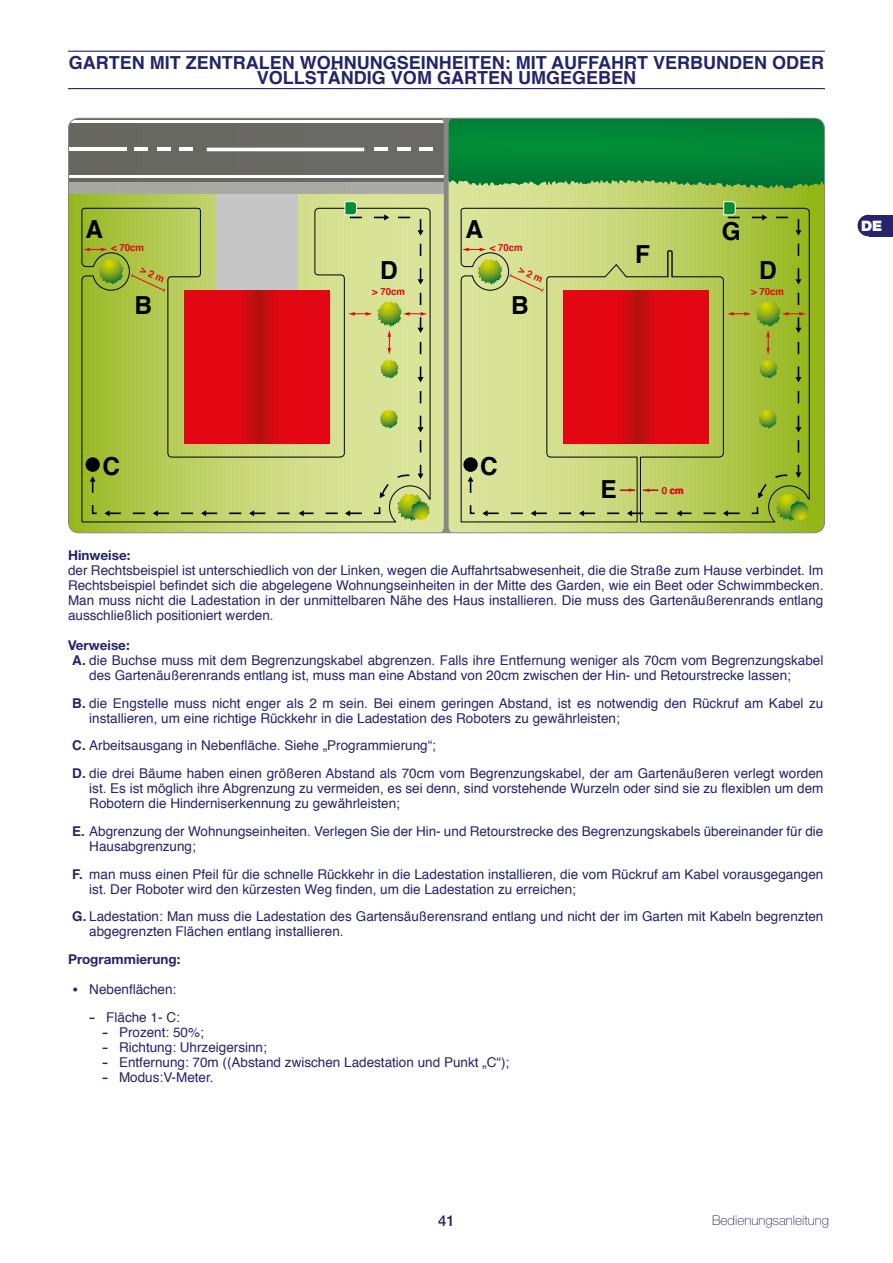
<style>
.page{position:relative;width:893px;height:1263px;background:#fff}
.page>*{position:absolute;margin:0;border:0;box-sizing:border-box;transform-origin:0 0}
.t1{font:700 24.9px "Helvetica";color:#000}
.t2{font:700 18px/15px "Helvetica";color:#24246c;text-align:center}
.t3{font:500 15px "Helvetica Neue LT Std";color:#24246c}
.t4{font:900 14.4px "Helvetica Neue LT Std";color:#fff}
.t5{font:13.5px/15px "Helvetica";color:#24246c}
.t6{font:700 13.5px "Helvetica Neue LT Std";color:#24246c}
.t7{font:100 13.5px "Helvetica Neue LT Std";color:#24246c}
.t8{font:700 9.9px "Helvetica";color:#e30613}
.s1{font-weight:400}
.s2{font-weight:700}
.s3{font-weight:700;font-size:18px}
.s4{font-family:"Arial";font-size:18px}
</style>
<div class="page">
<div style="left:868px;top:215px;width:25px;height:21px;background:#24246c"></div>
<div style="left:858px;top:215px;width:21px;height:21px;background:#24246c;border-radius:50%"></div>
<hr style="left:68px;top:51px;width:757px;height:1px;background:#24246c">
<hr style="left:68px;top:88px;width:757px;height:1px;background:#24246c">
<svg style="left:68px;top:118px;width:756px;height:415px;background:#6eac47"></svg>
<div style="left:216px;top:194px;width:81px;height:96px;background:#c6c6c6"></div>
<div style="left:68px;top:182px;width:378px;height:11px;background:#a8a8a7"></div>
<div style="left:68px;top:118px;width:378px;height:64px;background:#646363"></div>
<hr style="left:68px;top:120px;width:378px;height:3px;background:#fff">
<hr style="left:68px;top:175px;width:378px;height:2px;background:#fff">
<svg style="left:81px;top:207px;width:350px;height:316px;background:#a7b75d"></svg>
<svg style="left:344px;top:201px;width:13px;height:15px"></svg>
<svg style="left:83px;top:248px;width:8px;height:3px"></svg>
<hr style="left:68px;top:148px;width:59px;height:3px;background:#fff">
<hr style="left:207px;top:148px;width:157px;height:3px;background:#fff">
<hr style="left:134px;top:148px;width:14px;height:3px;background:#fff">
<hr style="left:157px;top:148px;width:14px;height:3px;background:#fff">
<hr style="left:179px;top:148px;width:14px;height:3px;background:#fff">
<hr style="left:374px;top:148px;width:14px;height:3px;background:#fff">
<hr style="left:397px;top:148px;width:14px;height:3px;background:#fff">
<hr style="left:419px;top:148px;width:14px;height:3px;background:#fff">
<svg style="left:728px;top:207px;width:82px;height:316px;background:#86a31f"></svg>
<svg style="left:584px;top:207px;width:144px;height:316px;background:#a8b85e"></svg>
<svg style="left:723px;top:201px;width:13px;height:15px"></svg>
<div style="left:86px;top:457px;width:14px;height:15px;background:#000;border-radius:50%"></div>
<svg style="left:91px;top:216px;width:331px;height:299px;background:#c59d5a"></svg>
<svg style="left:384px;top:214px;width:5px;height:6px"></svg>
<svg style="left:418px;top:230px;width:6px;height:6px"></svg>
<svg style="left:418px;top:279px;width:6px;height:6px"></svg>
<svg style="left:348px;top:301px;width:79px;height:81px;background:#ccd686"></svg>
<svg style="left:418px;top:427px;width:6px;height:5px"></svg>
<svg style="left:418px;top:474px;width:6px;height:5px"></svg>
<svg style="left:345px;top:510px;width:5px;height:6px"></svg>
<svg style="left:299px;top:510px;width:5px;height:6px"></svg>
<svg style="left:249px;top:510px;width:5px;height:6px"></svg>
<svg style="left:201px;top:510px;width:5px;height:6px"></svg>
<svg style="left:153px;top:510px;width:5px;height:6px"></svg>
<svg style="left:104px;top:510px;width:6px;height:6px"></svg>
<svg style="left:90px;top:476px;width:6px;height:5px"></svg>
<svg style="left:380px;top:492px;width:5px;height:6px"></svg>
<svg style="left:584px;top:216px;width:216px;height:299px;background:#bd863c"></svg>
<svg style="left:762px;top:214px;width:5px;height:6px"></svg>
<svg style="left:795px;top:230px;width:6px;height:6px"></svg>
<svg style="left:795px;top:279px;width:6px;height:6px"></svg>
<svg style="left:727px;top:301px;width:79px;height:81px;background:#9db631"></svg>
<svg style="left:795px;top:427px;width:6px;height:5px"></svg>
<svg style="left:795px;top:472px;width:6px;height:6px"></svg>
<svg style="left:723px;top:510px;width:5px;height:6px"></svg>
<svg style="left:676px;top:510px;width:6px;height:6px"></svg>
<svg style="left:627px;top:510px;width:5px;height:6px"></svg>
<svg style="left:758px;top:492px;width:5px;height:6px"></svg>
<svg style="left:131px;top:267px;width:34px;height:25px"></svg>
<svg style="left:437px;top:118px;width:147px;height:415px;background:#b0bf7b"></svg>
<h2 class="t2" style="left:69px;top:55px;width:757px">GARTEN MIT ZENTRALEN WOHNUNGSEINHEITEN: MIT AUFFAHRT VERBUNDEN ODER<br>VOLLSTÄNDIG VOM GARTEN UMGEGEBEN</h2>
<h1 class="t1" style="left:86px;top:209px;width:19px">A</h1>
<h1 class="t1" style="left:465px;top:209px;width:19px">A</h1>
<h1 class="t1" style="left:722px;top:211px;width:20px">G</h1>
<p class="t8" style="left:111px;top:240px;width:34px">&lt; 70cm</p>
<p class="t8" style="left:490px;top:240px;width:34px">&lt; 70cm</p>
<h1 class="t1" style="left:635px;top:234px;width:16px">F</h1>
<h1 class="t1" style="left:380px;top:250px;width:19px">D</h1>
<h1 class="t1" style="left:759px;top:250px;width:19px">D</h1>
<h1 class="t1" style="left:134px;top:285px;width:19px">B</h1>
<p class="t8" style="left:372px;top:284px;width:34px">&gt; 70cm</p>
<p class="t8" style="left:751px;top:284px;width:34px">&gt; 70cm</p>
<h1 class="t1" style="left:511px;top:285px;width:19px">B</h1>
<p class="t4" style="left:861px;top:217px;width:23px">DE</p>
<h1 class="t1" style="left:102px;top:446px;width:19px">C</h1>
<h1 class="t1" style="left:480px;top:446px;width:19px">C</h1>
<h1 class="t1" style="left:601px;top:469px;width:18px">E</h1>
<p class="t8" style="left:662px;top:482px;width:23px"><span class="s1">0</span> cm</p>
<p class="t6" style="left:68px;top:547px;width:64px">Hinweise:</p>
<p class="t5" style="left:68px;top:563px;width:757px;text-align:justify">der Rechtsbeispiel ist unterschiedlich von der Linken, wegen die Auffahrtsabwesenheit, die die Straße zum Hause verbindet. Im Rechtsbeispiel befindet sich die abgelegene Wohnungseinheiten in der Mitte des Garden, wie ein Beet oder Schwimmbecken.<br>Man muss nicht die Ladestation in der unmittelbaren Nähe des Haus installieren. Die muss des Gartenäußerenrands entlang ausschließlich positioniert werden.</p>
<p class="t6" style="left:68px;top:637px;width:63px">Verweise:</p>
<p class="t5" style="left:89px;top:653px;width:736px;text-indent:-17px"><span class="s2">A.</span> die Buchse muss mit dem Begrenzungskabel abgrenzen. Falls ihre Entfernung weniger als 70cm vom Begrenzungskabel des Gartenäußerenrands entlang ist, muss man eine Abstand von 20cm zwischen der Hin- und Retourstrecke lassen;</p>
<p class="t5" style="left:89px;top:696px;width:736px;text-indent:-17px"><span class="s2">B.</span> die Engstelle muss nicht enger als 2 m sein. Bei einem geringen Abstand, ist es notwendig den Rückruf am Kabel zu installieren, um eine richtige Rückkehr in die Ladestation des Roboters zu gewährleisten;</p>
<p class="t5" style="left:72px;top:732px;width:753px;line-height:27.8px"><span class="s2">C.</span> Arbeitsausgang in Nebenfläche. Siehe „Programmierung“;<br><span class="s2">D.</span> die drei Bäume haben einen größeren Abstand als 70cm vom Begrenzungskabel, der am Gartenäußeren verlegt worden</p>
<p class="t5" style="left:89px;top:781px;width:736px">ist. Es ist möglich ihre Abgrenzung zu vermeiden, es sei denn, sind vorstehende Wurzeln oder sind sie zu flexiblen um dem<br>Robotern die Hinderniserkennung zu gewährleisten;</p>
<p class="t5" style="left:89px;top:824px;width:736px;text-indent:-17px"><span class="s2">E.</span> Abgrenzung der Wohnungseinheiten. Verlegen Sie der Hin- und Retourstrecke des Begrenzungskabels übereinander für die<br>Hausabgrenzung;</p>
<p class="t5" style="left:89px;top:867px;width:736px;text-indent:-17px"><span class="s2">F.</span> man muss einen Pfeil für die schnelle Rückkehr in die Ladestation installieren, die vom Rückruf am Kabel vorausgegangen ist. Der Roboter wird den kürzesten Weg finden, um die Ladestation zu erreichen;</p>
<p class="t5" style="left:89px;top:909px;width:736px;text-indent:-17px"><span class="s2">G.</span> Ladestation: Man muss die Ladestation des Gartensäußerensrand entlang und nicht der im Garten mit Kabeln begrenzten abgegrenzten Flächen entlang installieren.</p>
<p class="t6" style="left:68px;top:951px;width:114px">Programmierung:</p>
<p class="t5" style="left:72px;top:982px;width:106px"><span class="s3">•</span> Nebenflächen:</p>
<p class="t5" style="left:89px;top:1010px;width:92px"><span class="s4">-</span> Fläche 1- C:</p>
<p class="t5" style="left:102px;top:1025px;width:103px"><span class="s4">-</span> Prozent: 50%;</p>
<p class="t5" style="left:102px;top:1040px;width:166px"><span class="s4">-</span> Richtung: Uhrzeigersinn;</p>
<p class="t5" style="left:102px;top:1055px;width:409px"><span class="s4">-</span> Entfernung: 70m ((Abstand zwischen Ladestation und Punkt „C“);</p>
<p class="t5" style="left:102px;top:1070px;width:113px"><span class="s4">-</span> Modus:V-Meter.</p>
<p class="t3" style="left:438px;top:1211px;width:18px">41</p>
<p class="t7" style="left:712px;top:1212px;width:119px">Bedienungsanleitung</p>
</div>
